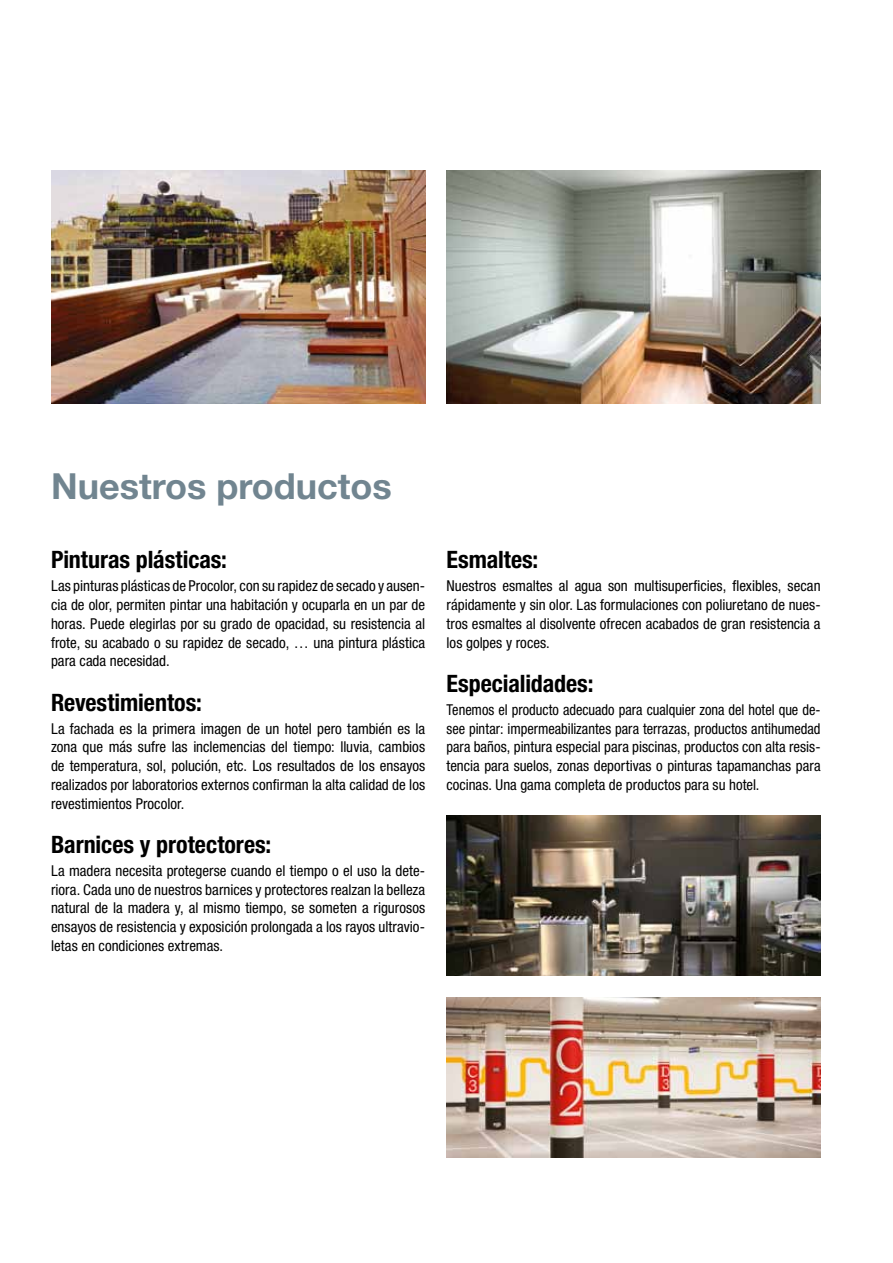
<style>
.page{position:relative;width:893px;height:1263px;background:#fff}
.page>*{position:absolute;margin:0;border:0;box-sizing:border-box;transform-origin:0 0}
.t1{font:700 36px "Helvetica Neue LT Pro";color:#718590}
.t2{font:700 condensed 24px "Helvetica Neue LT Pro";color:#000}
.t3{font:condensed 15px/18.8px "Helvetica Neue LT Pro";color:#000;text-align:justify}
.t4{font:condensed 15px/18.8px "Helvetica Neue LT Pro";color:#000;text-align:justify;scale:.96 1}
</style>
<div class="page">
<img style="left:51px;top:170px;width:374px;height:234px">
<img style="left:446px;top:170px;width:375px;height:234px">
<img style="left:446px;top:816px;width:375px;height:160px">
<img style="left:446px;top:998px;width:375px;height:160px">
<h1 class="t1" style="left:51px;top:464px;width:342px">Nuestros productos</h1>
<h2 class="t2" style="left:51px;top:545px;width:178px">Pinturas plásticas:</h2>
<p class="t3" style="left:51px;top:576px;width:376px">Las pinturas plásticas de Procolor, con su rapidez de secado y ausen&shy;cia de olor, permiten pintar una habitación y ocuparla en un par de horas. Puede elegirlas por su grado de opacidad, su resistencia al frote, su acabado o su rapidez de secado, … una pintura plástica para cada necesidad.</p>
<h2 class="t2" style="left:51px;top:687px;width:152px">Revestimientos:</h2>
<p class="t3" style="left:51px;top:719px;width:376px">La fachada es la primera imagen de un hotel pero también es la zona que más sufre las inclemencias del tiempo: lluvia, cambios de temperatura, sol, polución, etc. Los resultados de los ensayos realizados por laboratorios externos confirman la alta calidad de los revestimientos Procolor.</p>
<h2 class="t2" style="left:51px;top:830px;width:222px">Barnices y protectores:</h2>
<p class="t3" style="left:51px;top:861px;width:376px">La madera necesita protegerse cuando el tiempo o el uso la dete&shy;riora. Cada uno de nuestros barnices y protectores realzan la belleza natural de la madera y, al mismo tiempo, se someten a rigurosos ensayos de resistencia y exposición prolongada a los rayos ultravio&shy;letas en condiciones extremas.</p>
<h2 class="t2" style="left:446px;top:545px;width:93px">Esmaltes:</h2>
<p class="t3" style="left:446px;top:576px;width:376px">Nuestros esmaltes al agua son multisuperficies, flexibles, secan rápidamente y sin olor. Las formulaciones con poliuretano de nues&shy;tros esmaltes al disolvente ofrecen acabados de gran resistencia a los golpes y roces.</p>
<h2 class="t2" style="left:446px;top:669px;width:148px">Especialidades:</h2>
<p class="t4" style="left:446px;top:700px;width:391px">Tenemos el producto adecuado para cualquier zona del hotel que de&shy;see pintar: impermeabilizantes para terrazas, productos antihumedad para baños, pintura especial para piscinas, productos con alta resis&shy;tencia para suelos, zonas deportivas o pinturas tapamanchas para cocinas. Una gama completa de productos para su hotel.</p>
</div>
